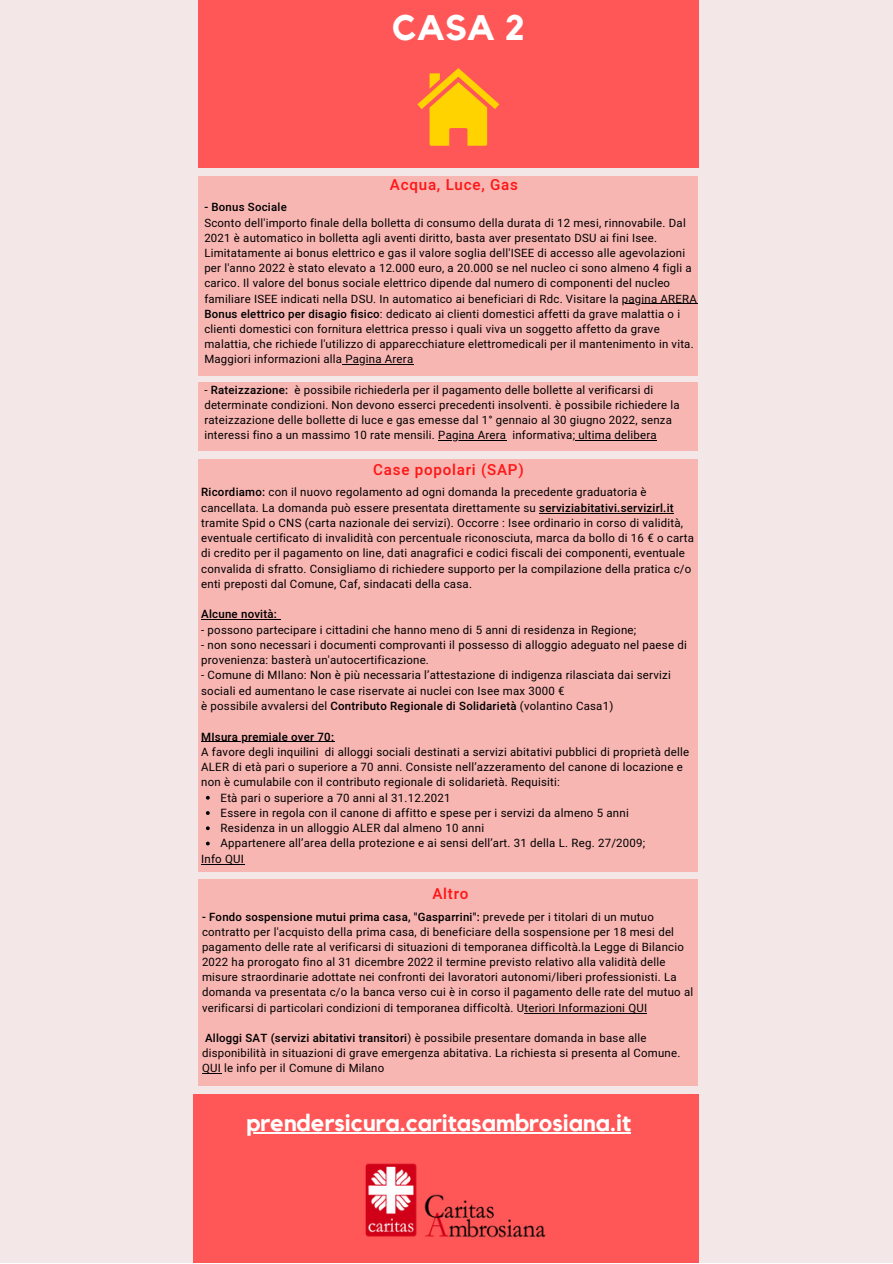
<style>
.page{position:relative;width:893px;height:1264px;background:#fff}
.page>*{position:absolute;margin:0;border:0;box-sizing:border-box;transform-origin:0 0}
.t1{font:700 35.4px "Kollektif";color:#fff}
.t2{font:700 23.55px "Kollektif";color:#fff}
.t3{font:500 15.15px "Heebo";letter-spacing:.05em;color:#ff1616}
.t4{font:11.4px/15.1px "Heebo";letter-spacing:.02em;color:#000}
.t5{font:500 11.4px "Heebo";letter-spacing:.02em;color:#000}
.s1{font-weight:500}
</style>
<div class="page">
<div style="left:0;top:0;width:892px;height:1262px;background:#f4e7e7"></div>
<div style="left:194px;top:1093px;width:504px;height:169px;background:#ff5757"></div>
<div style="left:199px;top:0;width:500px;height:167px;background:#ff5757"></div>
<img style="left:365px;top:1163px;width:181px;height:75px">
<svg style="left:417px;top:68px;width:82px;height:78px"></svg>
<hr style="left:246px;top:1132px;width:385px;height:1px;background:#fff">
<div style="left:199px;top:459px;width:499px;height:412px;background:#f8b6b3"></div>
<div style="left:199px;top:176px;width:499px;height:199px;background:#f8b6b3"></div>
<div style="left:199px;top:382px;width:499px;height:69px;background:#f8b6b3"></div>
<hr style="left:621px;top:303px;width:76px;height:1px;background:#000">
<hr style="left:342px;top:364px;width:71px;height:1px;background:#000">
<hr style="left:438px;top:440px;width:68px;height:1px;background:#000">
<hr style="left:575px;top:440px;width:82px;height:1px;background:#000">
<div style="left:199px;top:879px;width:499px;height:206px;background:#f8b6b3"></div>
<svg style="left:206px;top:795px;width:4px;height:4px"></svg>
<svg style="left:206px;top:811px;width:4px;height:4px"></svg>
<svg style="left:206px;top:826px;width:4px;height:4px"></svg>
<svg style="left:206px;top:841px;width:4px;height:4px"></svg>
<hr style="left:539px;top:512px;width:134px;height:1px;background:#000">
<hr style="left:201px;top:619px;width:76px;height:1px;background:#000">
<hr style="left:201px;top:741px;width:133px;height:1px;background:#000">
<hr style="left:201px;top:863px;width:43px;height:1px;background:#000">
<hr style="left:524px;top:1012px;width:123px;height:1px;background:#000">
<svg style="left:202px;top:1073px;width:19px;height:1px"></svg>
<h1 class="t1" style="left:392px;top:11px;width:134px">CASA 2</h1>
<h3 class="t3" style="left:390px;top:174px;width:129px">Acqua, Luce, Gas</h3>
<p class="t5" style="left:204px;top:199px;width:84px">- Bonus Sociale</p>
<p class="t4" style="left:204px;top:215px;width:494px">Sconto dell'importo finale della bolletta di consumo della durata di 12 mesi, rinnovabile. Dal 2021 è automatico in bolletta agli aventi diritto, basta aver presentato DSU ai fini Isee.<br>Limitatamente ai bonus elettrico e gas il valore soglia dell'ISEE di accesso alle agevolazioni per l'anno 2022 è stato elevato a 12.000 euro, a 20.000 se nel nucleo ci sono almeno 4 figli a carico. Il valore del bonus sociale elettrico dipende dal numero di componenti del nucleo familiare ISEE indicati nella DSU. In automatico ai beneficiari di Rdc. Visitare la pagina ARERA <span class="s1">Bonus elettrico per disagio fisico</span>: dedicato ai clienti domestici affetti da grave malattia o i clienti domestici con fornitura elettrica presso i quali viva un soggetto affetto da grave malattia, che richiede l'utilizzo di apparecchiature elettromedicali per il mantenimento in vita.<br>Maggiori informazioni alla Pagina Arera</p>
<p class="t4" style="left:204px;top:382px;width:477px">- <span class="s1">Rateizzazione:</span> è possibile richiederla per il pagamento delle bollette al verificarsi di determinate condizioni. Non devono esserci precedenti insolventi. è possibile richiedere la rateizzazione delle bollette di luce e gas emesse dal 1° gennaio al 30 giugno 2022, senza interessi fino a un massimo 10 rate mensili. Pagina Arera informativa; ultima delibera</p>
<h3 class="t3" style="left:373px;top:459px;width:152px">Case popolari (SAP)</h3>
<p class="t4" style="left:201px;top:485px;width:494px"><span class="s1">Ricordiamo:</span> con il nuovo regolamento ad ogni domanda la precedente graduatoria è cancellata. La domanda può essere presentata direttamente su <span class="s1">serviziabitativi.servizirl.it </span>tramite Spid o CNS (carta nazionale dei servizi). Occorre : Isee ordinario in corso di validità, eventuale certificato di invalidità con percentuale riconosciuta, marca da bollo di 16 € o carta di credito per il pagamento on line, dati anagrafici e codici fiscali dei componenti, eventuale convalida di sfratto. Consigliamo di richiedere supporto per la compilazione della pratica c/o enti preposti dal Comune, Caf, sindacati della casa.</p>
<p class="t5" style="left:201px;top:606px;width:77px">Alcune novità:</p>
<p class="t4" style="left:201px;top:622px;width:436px">- possono partecipare i cittadini che hanno meno di 5 anni di residenza in Regione;</p>
<p class="t4" style="left:201px;top:637px;width:487px">- non sono necessari i documenti comprovanti il possesso di alloggio adeguato nel paese di provenienza: basterà un'autocertificazione.</p>
<p class="t4" style="left:201px;top:668px;width:471px">- Comune di MIlano: Non è più necessaria l’attestazione di indigenza rilasciata dai servizi sociali ed aumentano le case riservate ai nuclei con Isee max 3000 €<br>è possibile avvalersi del <span class="s1">Contributo Regionale di Solidarietà</span> (volantino Casa1)</p>
<p class="t5" style="left:201px;top:728px;width:134px">MIsura premiale over 70:</p>
<p class="t4" style="left:201px;top:744px;width:489px">A favore degli inquilini di alloggi sociali destinati a servizi abitativi pubblici di proprietà delle<br>ALER di età pari o superiore a 70 anni. Consiste nell’azzeramento del canone di locazione e non è cumulabile con il contributo regionale di solidarietà. Requisiti:</p>
<p class="t4" style="left:220px;top:790px;width:426px">Età pari o superiore a 70 anni al 31.12.2021<br>Essere in regola con il canone di affitto e spese per i servizi da almeno 5 anni Residenza in un alloggio ALER dal almeno 10 anni<br>Appartenere all’area della protezione e ai sensi dell’art. 31 della L. Reg. 27/2009;</p>
<p class="t4" style="left:201px;top:851px;width:44px">Info QUI</p>
<h3 class="t3" style="left:432px;top:882px;width:38px">Altro</h3>
<p class="t4" style="left:202px;top:909px;width:492px"><span class="s1">- Fondo sospensione mutui prima casa, "Gasparrini":</span> prevede per i titolari di un mutuo contratto per l'acquisto della prima casa, di beneficiare della sospensione per 18 mesi del pagamento delle rate al verificarsi di situazioni di temporanea difficoltà.la Legge di Bilancio 2022 ha prorogato fino al 31 dicembre 2022 il termine previsto relativo alla validità delle misure straordinarie adottate nei confronti dei lavoratori autonomi/liberi professionisti. La domanda va presentata c/o la banca verso cui è in corso il pagamento delle rate del mutuo al verificarsi di particolari condizioni di temporanea difficoltà. Uteriori Informazioni QUI</p>
<p class="t4" style="left:202px;top:1030px;width:480px"><span class="s1">Alloggi SAT (servizi abitativi transitori</span>) è possibile presentare domanda in base alle disponibilità in situazioni di grave emergenza abitativa. La richiesta si presenta al Comune.<br>QUI le info per il Comune di Milano</p>
<h2 class="t2" style="left:246px;top:1111px;width:386px">prendersicura.caritasambrosiana.it</h2>
</div>
